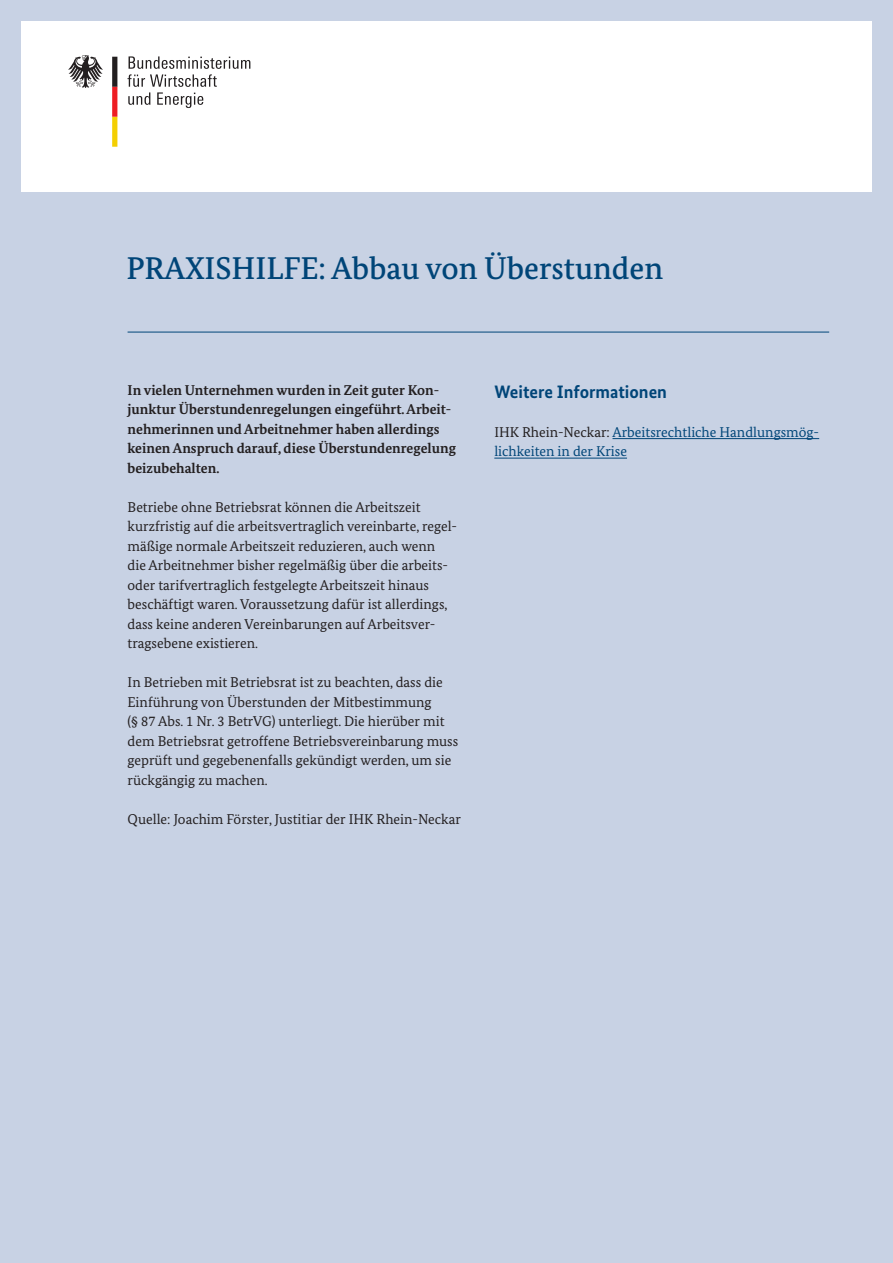
<style>
.page{position:relative;width:893px;height:1263px;background:#c8d2e4}
.page>*{position:absolute;margin:0;border:0;box-sizing:border-box;transform-origin:0 0}
.t1{font:500 31.5px "Bundes Serif";color:#004578}
.t2{font:700 18px "Bundes Sans";letter-spacing:-.005em;color:#004578}
.Absatz{font:14.25px/19.5px "Bundes Serif";color:#231f20}
.Absatz-2{font:700 14.25px/19.5px "Bundes Serif";color:#231f20}
.Absatz-3{font:14.25px/19.5px "Bundes Serif";color:#004578}
.s1{color:#231f20}
</style>
<div class="page">
<div style="left:21px;top:21px;width:851px;height:170px;background:#fff"></div>
<svg style="left:68px;top:55px;width:35px;height:33px"></svg>
<svg style="left:112px;top:57px;width:5px;height:90px"></svg>
<svg style="left:127px;top:56px;width:123px;height:52px"></svg>
<hr style="left:612px;top:438px;width:207px;height:1px;background:#004578">
<hr style="left:494px;top:458px;width:133px;height:1px;background:#004578">
<hr style="left:128px;top:332px;width:701px;height:1px;background:#004578">
<h2 class="t1" style="left:126px;top:248px;width:538px">PRAXISHILFE: Abbau von Überstunden</h2>
<p class="Absatz-2" style="left:128px;top:380px;width:330px">In vielen Unternehmen wurden in Zeit guter Kon&shy;junktur Überstundenregelungen eingeführt. Arbeit&shy;nehmerinnen und Arbeitnehmer haben allerdings keinen Anspruch darauf, diese Überstundenregelung beizubehalten.</p>
<p class="Absatz" style="left:128px;top:497px;width:331px">Betriebe ohne Betriebsrat können die Arbeitszeit kurzfristig auf die arbeitsvertraglich vereinbarte, regel&shy;mäßige normale Arbeitszeit reduzieren, auch wenn die Arbeitnehmer bisher regelmäßig über die arbeits&shy;oder tarifvertraglich festgelegte Arbeitszeit hinaus beschäftigt waren. Voraussetzung dafür ist allerdings, dass keine anderen Vereinbarungen auf Arbeitsver&shy;tragsebene existieren.</p>
<p class="Absatz" style="left:128px;top:673px;width:332px">In Betrieben mit Betriebsrat ist zu beachten, dass die Einführung von Überstunden der Mitbestimmung<br>(§ 87 Abs. 1 Nr. 3 BetrVG) unterliegt. Die hierüber mit dem Betriebsrat getroffene Betriebsvereinbarung muss geprüft und gegebenenfalls gekündigt werden, um sie rückgängig zu machen.</p>
<p class="Absatz" style="left:128px;top:809px;width:335px">Quelle: Joachim Förster, Justitiar der IHK Rhein-Neckar</p>
<h3 class="t2" style="left:494px;top:381px;width:174px">Weitere Informationen</h3>
<p class="Absatz-3" style="left:494px;top:422px;width:326px"><span class="s1">IHK Rhein-Neckar:</span> Arbeitsrechtliche Handlungsmög&shy;lichkeiten in der Krise</p>
</div>
